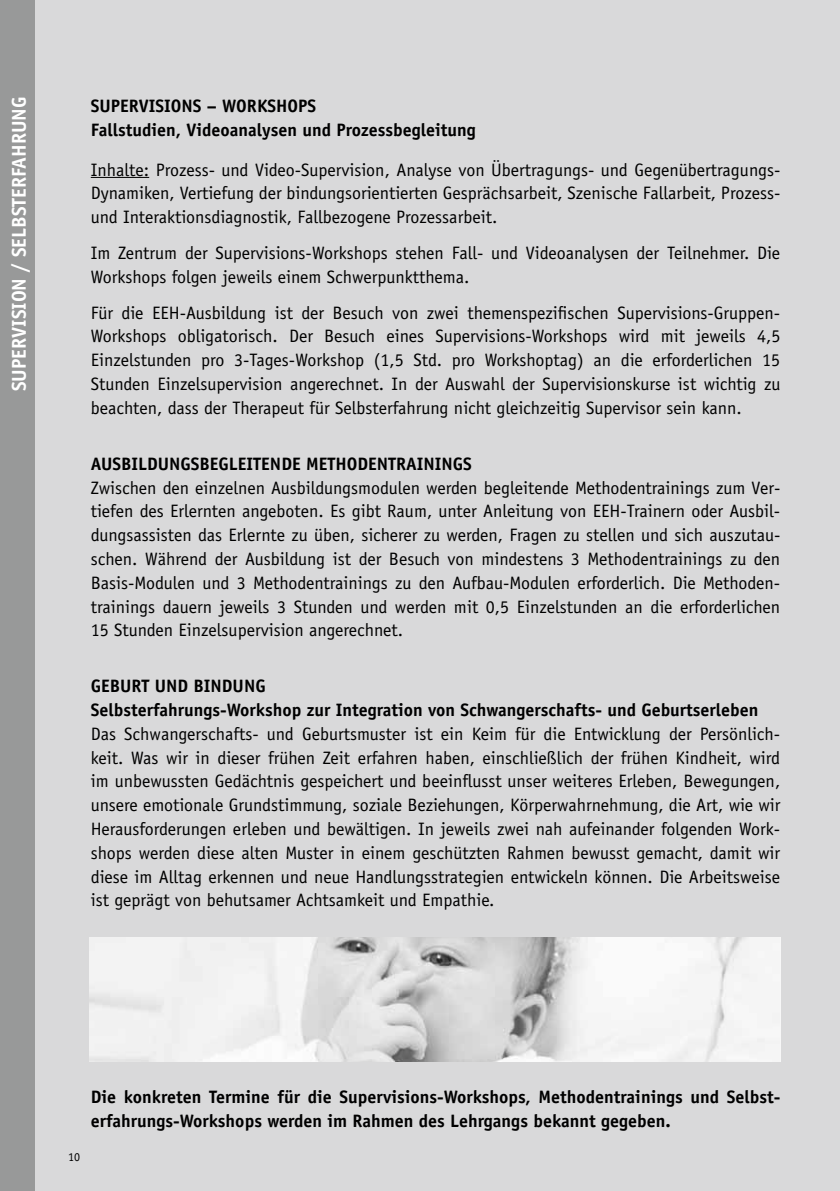
<style>
.page{position:relative;width:840px;height:1191px;background:#fff}
.page>*{position:absolute;margin:0;border:0;box-sizing:border-box;transform-origin:0 0}
.t1{font:700 20px "Officina Sans";color:#fff}
.t2{font:18px/23.8px "Officina Sans";color:#000;text-align:justify}
.t3{font:700 18px/23.8px "Officina Sans";color:#000}
.t4{font:12px "Officina Sans";color:#000}
</style>
<div class="page">
<div style="left:34px;top:0;width:805px;height:1191px;background:#d9d9da"></div>
<div style="left:0;top:0;width:34px;height:1191px;background:#989999"></div>
<hr style="left:91px;top:177px;width:58px;height:1px;background:#000">
<img style="left:90px;top:937px;width:690px;height:124px">
<p class="t1" style="left:6px;top:391px;width:294px;rotate:-90deg">Supervision / Selbsterfahrung</p>
<p class="t3" style="left:91px;top:94px;width:386px">SUPERVISIONS – WORKSHOPS<br>Fallstudien, Videoanalysen und Prozessbegleitung</p>
<p class="t2" style="left:91px;top:158px;width:690px">Inhalte: Prozess- und Video-Supervision, Analyse von Übertragungs- und Gegenübertragungs-Dynamiken, Vertiefung der bindungsorientierten Gesprächsarbeit, Szenische Fallarbeit, Prozess&shy;und Interaktionsdiagnostik, Fallbezogene Prozessarbeit.</p>
<p class="t2" style="left:91px;top:241px;width:690px">Im Zentrum der Supervisions-Workshops stehen Fall- und Videoanalysen der Teilnehmer. Die<br>Workshops folgen jeweils einem Schwerpunktthema.</p>
<p class="t2" style="left:91px;top:301px;width:690px">Für die EEH-Ausbildung ist der Besuch von zwei themenspezifischen Supervisions-Gruppen-Workshops obligatorisch. Der Besuch eines Supervisions-Workshops wird mit jeweils 4,5<br>Einzelstunden pro 3-Tages-Workshop (1,5 Std. pro Workshoptag) an die erforderlichen 15<br>Stunden Einzelsupervision angerechnet. In der Auswahl der Supervisionskurse ist wichtig zu beachten, dass der Therapeut für Selbsterfahrung nicht gleichzeitig Supervisor sein kann.</p>
<p class="t3" style="left:91px;top:451px;width:382px">AUSBILDU NGSBEGLEITENDE METHODENTRAININGS</p>
<p class="t2" style="left:91px;top:475px;width:690px">Zwischen den einzelnen Ausbildungsmodulen werden begleitende Methodentrainings zum Ver&shy;tiefen des Erlernten angeboten. Es gibt Raum, unter Anleitung von EEH-Trainern oder Ausbil&shy;dungsassisten das Erlernte zu üben, sicherer zu werden, Fragen zu stellen und sich auszutau&shy;schen. Während der Ausbildung ist der Besuch von mindestens 3 Methodentrainings zu den Basis-Modulen und 3 Methodentrainings zu den Aufbau-Modulen erforderlich. Die Methoden&shy;trainings dauern jeweils 3 Stunden und werden mit 0,5 Einzelstunden an die erforderlichen 15 Stunden Einzelsupervision angerechnet.</p>
<p class="t3" style="left:91px;top:674px;width:668px">GEBURT UND BINDUNG<br>Selbsterfahrungs-Workshop zur Integration von Schwangerschafts- und Geburtserleben</p>
<p class="t2" style="left:91px;top:722px;width:690px">Das Schwangerschafts- und Geburtsmuster ist ein Keim für die Entwicklung der Persönlich&shy;keit. Was wir in dieser frühen Zeit erfahren haben, einschließlich der frühen Kindheit, wird im unbewussten Gedächtnis gespeichert und beeinflusst unser weiteres Erleben, Bewegungen, unsere emotionale Grundstimmung, soziale Beziehungen, Körperwahrnehmung, die Art, wie wir Herausforderungen erleben und bewältigen. In jeweils zwei nah aufeinander folgenden Work&shy;shops werden diese alten Muster in einem geschützten Rahmen bewusst gemacht, damit wir diese im Alltag erkennen und neue Handlungsstrategien entwickeln können. Die Arbeitsweise ist geprägt von behutsamer Achtsamkeit und Empathie.</p>
<p class="t4" style="left:68px;top:1150px;width:13px">10</p>
<p class="t3" style="left:91px;top:1084px;width:690px">Die konkreten Termine für die Supervisions-Workshops, Methodentrainings und Selbst&shy;erfahrungs-Workshops werden im Rahmen des Lehrgangs bekannt gegeben.</p>
</div>
